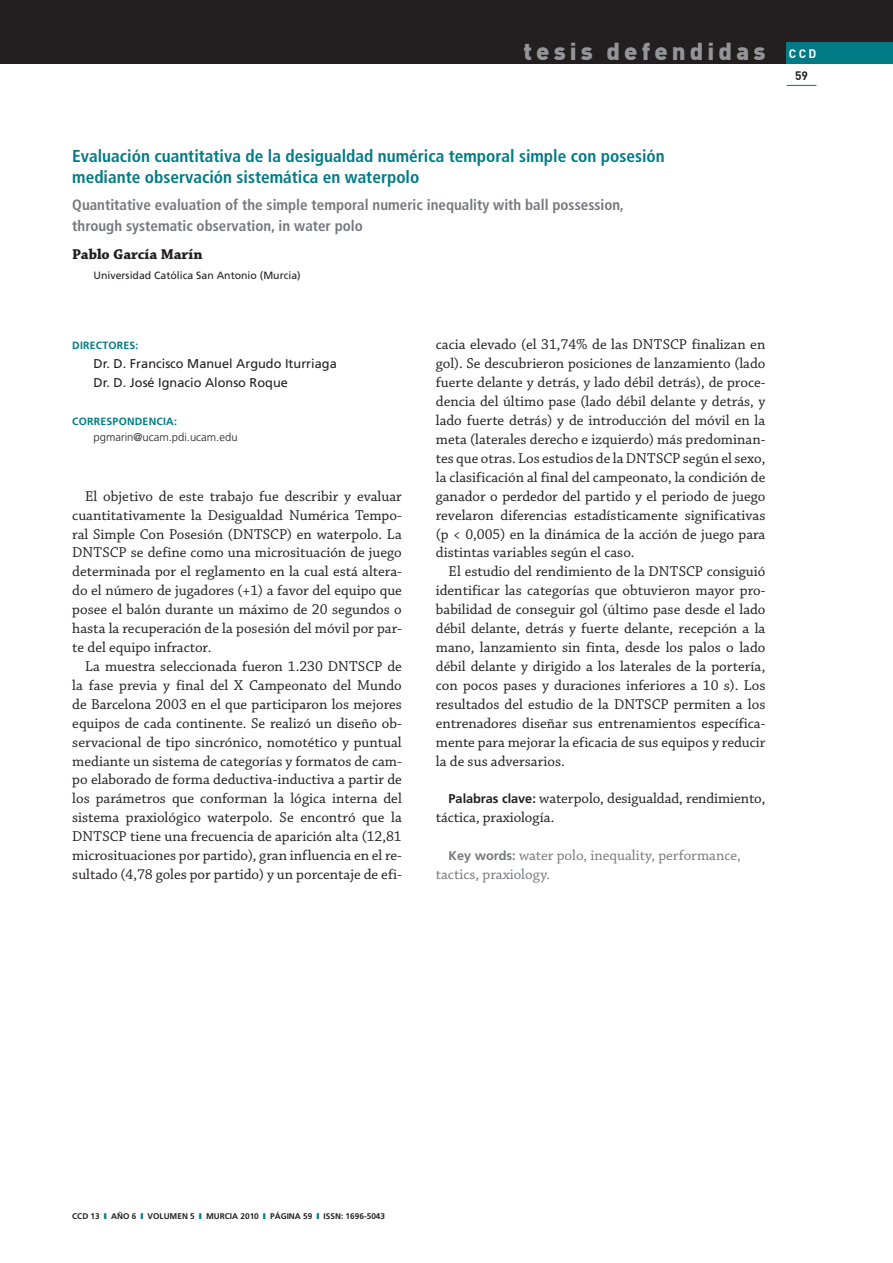
<style>
.page{position:relative;width:893px;height:1263px;background:#fff}
.page>*{position:absolute;margin:0;border:0;box-sizing:border-box;transform-origin:0 0}
.t1{font:900 24px "DIN";letter-spacing:.17em;color:#939598}
.t2{font:700 condensed 17.25px/21px "Frutiger";color:#007b85}
.t3{font:15px/18.9px "Chaparral Pro";color:#231f20;text-align:justify}
.t4{font:700 condensed 15px/21px "Frutiger";color:#76787b}
.t5{font:15px/18.9px "Chaparral Pro";color:#76787b}
.t6{font:700 15px "Chaparral Pro";color:#231f20}
.t7{font:12.75px/18.9px "Frutiger";color:#231f20}
.t8{font:12px "DIN Bold";color:#fff}
.t9{font:12px "DIN Bold";color:#231f20}
.t10{font:300 11.25px "Frutiger";color:#231f20}
.t11{font:10.5px "Frutiger";color:#231f20}
.t12{font:700 10.5px "Frutiger";color:#007b85}
.t13{font:700 8.25px "Frutiger";color:#231f20}
.s1{font-family:"Frutiger";font-weight:700;font-size:12.75px}
.s2{font-weight:900;color:#007b85}
</style>
<div class="page">
<div style="left:0;top:0;width:893px;height:64px;background:#231f20"></div>
<div style="left:787px;top:43px;width:106px;height:21px;background:#007b85"></div>
<svg style="left:787px;top:85px;width:29px;height:1px"></svg>
<h1 class="t1" style="left:523px;top:35px;width:243px">tesis defendidas</h1>
<p class="t8" style="left:789px;top:46px;width:29px">CCD</p>
<p class="t9" style="left:795px;top:68px;width:15px">59</p>
<p class="t2" style="left:72px;top:145px;width:594px">Evaluación cuantitativa de la desigualdad numérica temporal simple con posesión mediante observación sistemática en waterpolo</p>
<p class="t4" style="left:72px;top:194px;width:553px">Quantitative evaluation of the simple temporal numeric inequality with ball possession, through systematic observation, in water polo</p>
<p class="t6" style="left:72px;top:245px;width:132px">Pablo García Marín</p>
<p class="t11" style="left:94px;top:269px;width:209px">Universidad Católica San Antonio (Murcia)</p>
<p class="t12" style="left:72px;top:340px;width:8px">DIRECTORES</p>
<p class="t12" style="left:136px;top:340px;width:4px">:</p>
<p class="t7" style="left:94px;top:354px;width:245px">Dr. D. Francisco Manuel Argudo Iturriaga<br>Dr. D. José Ignacio Alonso Roque</p>
<p class="t12" style="left:72px;top:415px;width:8px">CORRESPONDENCIA</p>
<p class="t12" style="left:174px;top:415px;width:4px">:</p>
<p class="t10" style="left:94px;top:431px;width:146px">pgmarin@ucam.pdi.ucam.edu</p>
<p class="t3" style="left:72px;top:487px;width:331px;text-indent:13px">El objetivo de este trabajo fue describir y evaluar cuantitativamente la Desigualdad Numérica Tempo&shy;ral Simple Con Posesión (DNTSCP) en waterpolo. La DNTSCP se define como una microsituación de juego determinada por el reglamento en la cual está altera&shy;do el número de jugadores (+1) a favor del equipo que posee el balón durante un máximo de 20 segundos o hasta la recuperación de la posesión del móvil por par&shy;te del equipo infractor.</p>
<p class="t3" style="left:72px;top:657px;width:331px;text-indent:13px">La muestra seleccionada fueron 1.230 DNTSCP de la fase previa y final del X Campeonato del Mundo de Barcelona 2003 en el que participaron los mejores equipos de cada continente. Se realizó un diseño ob&shy;servacional de tipo sincrónico, nomotético y puntual mediante un sistema de categorías y formatos de cam&shy;po elaborado de forma deductiva-inductiva a partir de los parámetros que conforman la lógica interna del sistema praxiológico waterpolo. Se encontró que la DNTSCP tiene una frecuencia de aparición alta (12,81 microsituaciones por partido), gran influencia en el re&shy;sultado (4,78 goles por partido) y un porcentaje de efi-</p>
<p class="t3" style="left:436px;top:336px;width:331px">cacia elevado (el 31,74% de las DNTSCP finalizan en gol). Se descubrieron posiciones de lanzamiento (lado fuerte delante y detrás, y lado débil detrás), de proce&shy;dencia del último pase (lado débil delante y detrás, y lado fuerte detrás) y de introducción del móvil en la meta (laterales derecho e izquierdo) más predominan&shy;tes que otras. Los estudios de la DNTSCP según el sexo, la clasificación al final del campeonato, la condición de ganador o perdedor del partido y el periodo de juego revelaron diferencias estadísticamente significativas (p &lt; 0,005) en la dinámica de la acción de juego para distintas variables según el caso.</p>
<p class="t3" style="left:436px;top:563px;width:331px;text-indent:13px">El estudio del rendimiento de la DNTSCP consiguió identificar las categorías que obtuvieron mayor pro&shy;babilidad de conseguir gol (último pase desde el lado débil delante, detrás y fuerte delante, recepción a la mano, lanzamiento sin finta, desde los palos o lado débil delante y dirigido a los laterales de la portería, con pocos pases y duraciones inferiores a 10 s). Los resultados del estudio de la DNTSCP permiten a los entrenadores diseñar sus entrenamientos específica&shy;mente para mejorar la eficacia de sus equipos y reducir la de sus adversarios.</p>
<p class="t3" style="left:436px;top:790px;width:331px;text-indent:13px"><span class="s1">PALABRAS CLAVE:</span> waterpolo, desigualdad, rendimiento, táctica, praxiología.</p>
<p class="t5" style="left:436px;top:846px;width:306px;text-indent:13px"><span class="s1">KEY WORDS:</span> water polo, inequality, performance, tactics, praxiology.</p>
<p class="t13" style="left:72px;top:1211px;width:220px">CCD 13 <span class="s2">I</span> AÑO 6 <span class="s2">I</span> VOLUMEN 5 <span class="s2">I</span> MURCIA 2010 <span class="s2">I</span> PÁGINA</p>
<p class="t13" style="left:303px;top:1211px;width:83px">59 <span class="s2">I</span> ISSN: 1696-5043</p>
</div>
